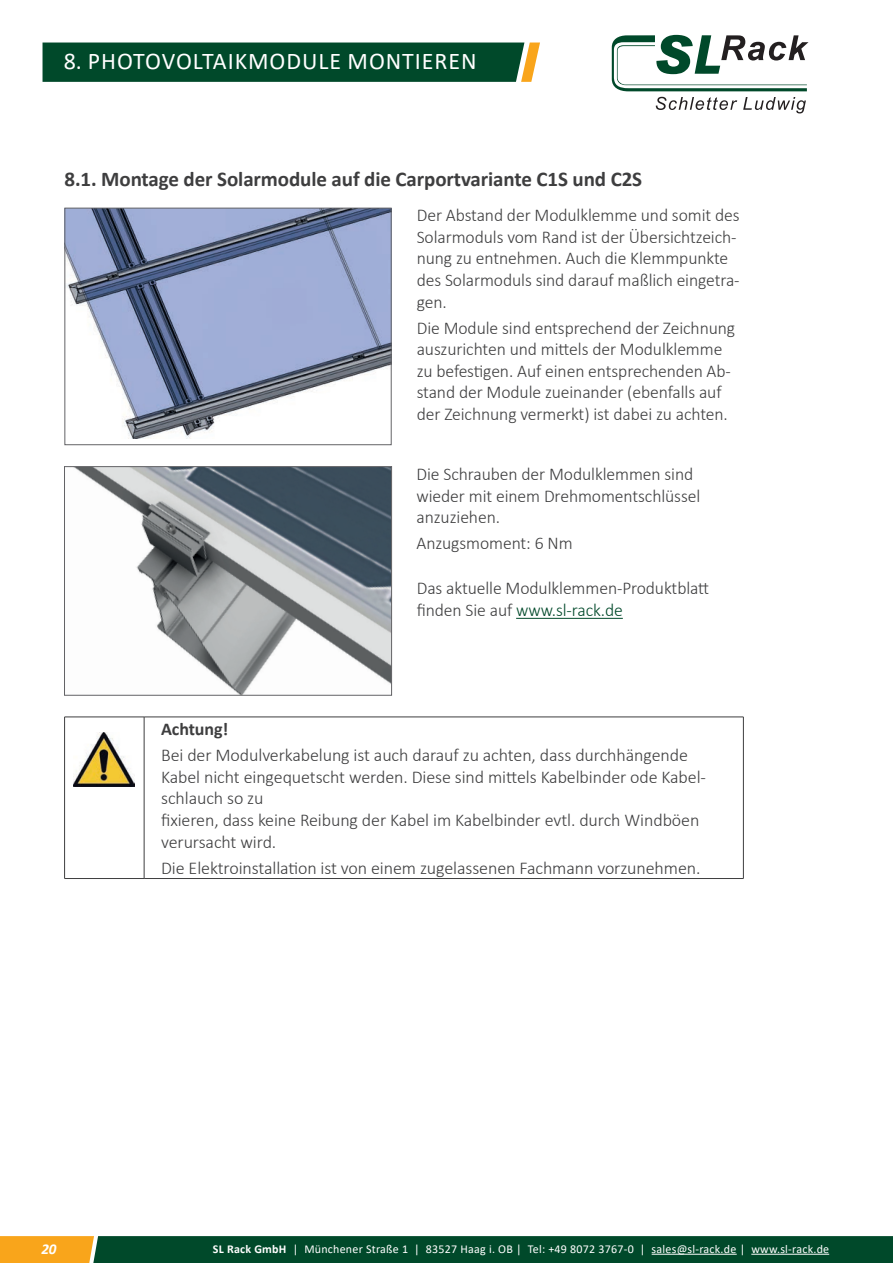
<style>
.page{position:relative;width:893px;height:1263px;background:#fff}
.page>*{position:absolute;margin:0;border:0;box-sizing:border-box;transform-origin:0 0}
.t1{font:24px "Calibri";letter-spacing:.04em;color:#fff}
.t2{font:700 21px "Calibri";letter-spacing:-.005em;color:#3e3e3f}
.t3{font:300 18px/21.6px "Calibri";letter-spacing:-.005em;color:#3e3e3f}
.t4{font:700 18px "Calibri";letter-spacing:-.005em;color:#3e3e3f}
.t5{font:italic 700 15px "Calibri";color:#fff}
.t6{font:12px "Calibri";letter-spacing:.02em;color:#fff}
.s1{color:#00492a}
.s2{font-weight:700}
</style>
<div class="page">
<img style="left:66px;top:210px;width:324px;height:228px">
<div style="left:64px;top:208px;width:328px;height:237px;border:1px solid #636366"></div>
<hr style="left:65px;top:717px;width:79px;height:1px;background:#3e3e3f">
<hr style="left:64px;top:717px;width:1px;height:161px;background:#3e3e3f">
<hr style="left:144px;top:717px;width:599px;height:1px;background:#3e3e3f">
<hr style="left:144px;top:717px;width:1px;height:161px;background:#3e3e3f">
<hr style="left:743px;top:717px;width:1px;height:161px;background:#3e3e3f">
<hr style="left:65px;top:878px;width:79px;height:1px;background:#3e3e3f">
<hr style="left:144px;top:878px;width:599px;height:1px;background:#3e3e3f">
<img style="left:73px;top:733px;width:61px;height:53px">
<img style="left:75px;top:468px;width:315px;height:226px">
<div style="left:64px;top:466px;width:328px;height:230px;border:1px solid #636366"></div>
<hr style="left:516px;top:618px;width:107px;height:1px;background:#00492a">
<svg style="left:0;top:1236px;width:893px;height:27px;background:#1c542a"></svg>
<hr style="left:652px;top:1254px;width:85px;height:1px;background:#fff">
<hr style="left:751px;top:1254px;width:78px;height:1px;background:#fff">
<svg style="left:656px;top:97px;width:81px;height:13px"></svg>
<svg style="left:743px;top:97px;width:63px;height:16px"></svg>
<svg style="left:612px;top:35px;width:196px;height:56px"></svg>
<div style="left:43px;top:43px;width:497px;height:39px;background:#00492a"></div>
<h1 class="t1" style="left:64px;top:44px;width:414px">8. PHOTOVOLTAIKMODULE MONTIEREN</h1>
<p class="t2" style="left:65px;top:165px;width:579px">8.1. Montage der Solarmodule auf die Carportvariante C1S und C2S</p>
<p class="t3" style="left:417px;top:204px;width:324px">Der Abstand der Modulklemme und somit des Solarmoduls vom Rand ist der Übersichtzeich&shy;nung zu entnehmen. Auch die Klemmpunkte des Solarmoduls sind darauf maßlich eingetra&shy;gen.</p>
<p class="t3" style="left:417px;top:317px;width:320px">Die Module sind entsprechend der Zeichnung auszurichten und mittels der Modulklemme zu befestigen. Auf einen entsprechenden Ab&shy;stand der Module zueinander (ebenfalls auf der Zeichnung vermerkt) ist dabei zu achten.</p>
<p class="t3" style="left:417px;top:463px;width:285px">Die Schrauben der Modulklemmen sind wieder mit einem Drehmomentschlüssel anzuziehen.</p>
<p class="t3" style="left:417px;top:532px;width:158px">Anzugsmoment: 6 Nm</p>
<p class="t3" style="left:417px;top:577px;width:294px">Das aktuelle Modulklemmen-Produktblatt finden Sie auf <span class="s1">www.sl-rack.de</span></p>
<p class="t4" style="left:161px;top:717px;width:69px">Achtung!</p>
<p class="t3" style="left:161px;top:744px;width:546px">Bei der Modulverkabelung ist auch darauf zu achten, dass durchhängende Kabel nicht eingequetscht werden. Diese sind mittels Kabelbinder ode Kabel&shy;schlauch so zu<br>fixieren, dass keine Reibung der Kabel im Kabelbinder evtl. durch Windböen verursacht wird.</p>
<p class="t3" style="left:161px;top:856px;width:541px">Die Elektroinstallation ist von einem zugelassenen Fachmann vorzunehmen.</p>
<p class="t5" style="left:41px;top:1238px;width:17px">20</p>
<p class="t6" style="left:213px;top:1240px;width:618px"><span class="s2">SL Rack GmbH</span> | Münchener Straße 1 | 83527 Haag i. OB | Tel: +49 8072 3767-0 | sales@sl-rack.de | www.sl-rack.de</p>
</div>
